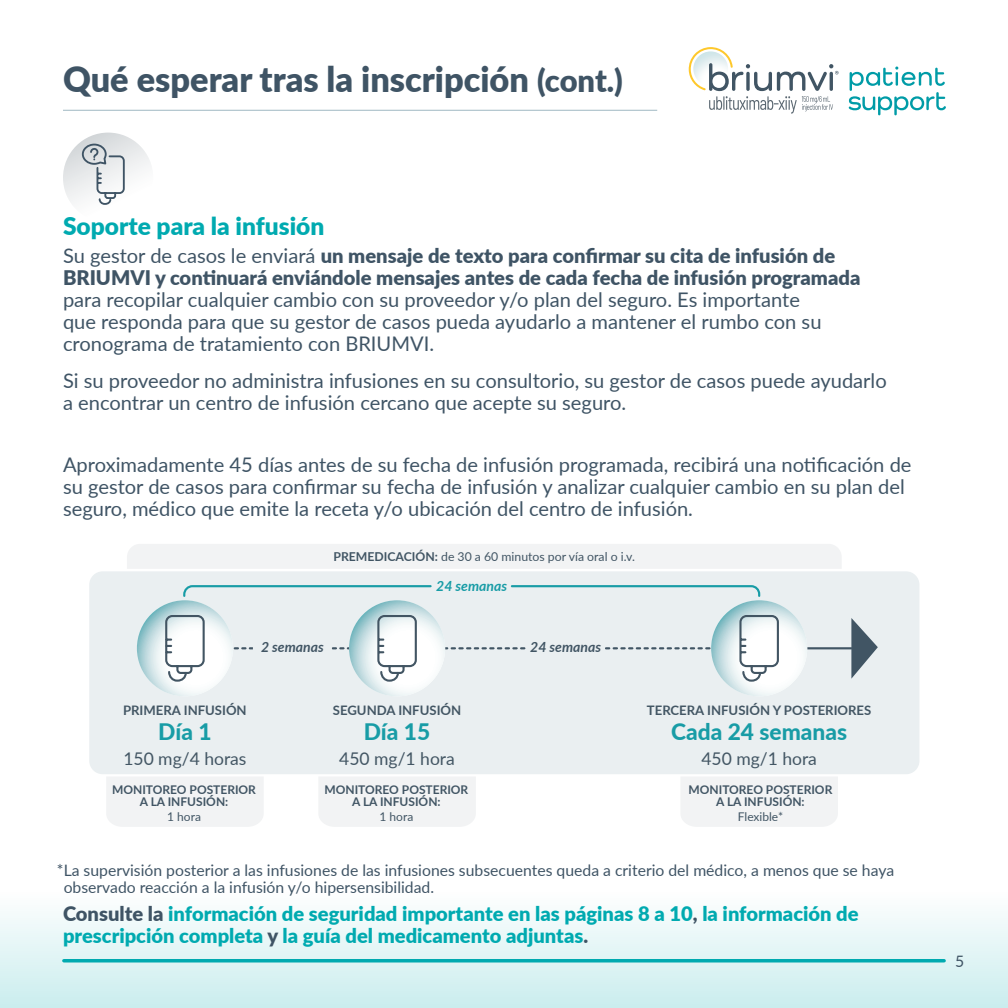
<style>
.page{position:relative;width:1008px;height:1008px;background:#fff}
.page>*{position:absolute;margin:0;border:0;box-sizing:border-box;transform-origin:0 0}
.Headlines{font:900 35px "Lato";color:#3f5465}
.Subheads{font:900 24.5px "Lato";color:#00aab0}
.t1{font:800 22.75px "Lato";color:#189ca6}
.Body_copy{font:20.12px/21.9px "Lato";color:#3f5465}
.t2{font:900 20.12px/21.9px "Lato";color:#00aab0}
.t3{font:17.5px "Lato";color:#435664}
.Body_copy-2{font:15.75px/17.5px "Lato";color:#3f5465}
.t4{font:italic 700 14px "Lato";color:#415564}
.t5{font:italic 700 14px "Lato";color:#189ca6}
.t6{font:700 13.12px "Lato";color:#435664}
.t7{font:12.25px "Lato";color:#415564}
.t8{font:700 12.08px/12.4px "Lato";color:#415564;text-align:center}
.t9{font:12.08px "Lato";color:#415564}
.s1{font-size:31.5px}
.s2{font-weight:900}
.s3{font-weight:700}
.s4{color:#3f5465}
</style>
<div class="page">
<div style="left:0;top:890px;width:1008px;height:118px;background:linear-gradient(to bottom,#fefefe,#c7eced)"></div>
<hr style="left:64px;top:959px;width:880px;height:3px;background:#00aab0">
<svg style="left:849px;top:67px;width:97px;height:48px"></svg>
<svg style="left:689px;top:47px;width:150px;height:67px"></svg>
<svg style="left:63px;top:133px;width:87px;height:72px"></svg>
<hr style="left:63px;top:110px;width:594px;height:1px;background:#9fb8c2">
<div style="left:106px;top:777px;width:157px;height:50px;background:#f2f3f4"></div>
<div style="left:127px;top:544px;width:714px;height:25px;background:#f2f3f4"></div>
<div style="left:89px;top:571px;width:830px;height:203px;background:#eaeff1;border-radius:13px"></div>
<svg style="left:510px;top:585px;width:251px;height:12px"></svg>
<svg style="left:183px;top:585px;width:249px;height:12px"></svg>
<hr style="left:759px;top:647px;width:93px;height:2px;background:#415564">
<svg style="left:851px;top:618px;width:27px;height:61px"></svg>
<svg style="left:137px;top:600px;width:96px;height:96px"></svg>
<div style="left:319px;top:777px;width:157px;height:50px;background:#f2f3f4"></div>
<div style="left:681px;top:777px;width:157px;height:50px;background:#f2f3f4"></div>
<svg style="left:349px;top:600px;width:96px;height:96px"></svg>
<svg style="left:711px;top:600px;width:96px;height:96px"></svg>
<svg style="left:739px;top:615px;width:40px;height:67px"></svg>
<svg style="left:165px;top:615px;width:566px;height:67px"></svg>
<p class="Headlines" style="left:63px;top:53px;width:561px">Qué esperar tras la inscripción <span class="s1">(cont.)</span></p>
<p class="Subheads" style="left:63px;top:208px;width:263px">Soporte para la infusión</p>
<p class="Body_copy" style="left:63px;top:244px;width:799px">Su gestor de casos le enviará <span class="s2">un mensaje de texto para confirmar su cita de infusión de BRIUMVI y continuará enviándole mensajes antes de cada fecha de infusión programada </span>para recopilar cualquier cambio con su proveedor y/o plan del seguro. Es importante<br>que responda para que su gestor de casos pueda ayudarlo a mantener el rumbo con su cronograma de tratamiento con BRIUMVI.</p>
<p class="Body_copy" style="left:63px;top:369px;width:825px">Si su proveedor no administra infusiones en su consultorio, su gestor de casos puede ayudarlo a encontrar un centro de infusión cercano que acepte su seguro.</p>
<p class="Body_copy" style="left:63px;top:453px;width:850px">Aproximadamente 45 días antes de su fecha de infusión programada, recibirá una notificación de su gestor de casos para confirmar su fecha de infusión y analizar cualquier cambio en su plan del seguro, médico que emite la receta y/o ubicación del centro de infusión.</p>
<p class="t7" style="left:333px;top:548px;width:303px"><span class="s3">PREMEDICACIÓN:</span> de 30 a 60 minutos por vía oral o i.v.</p>
<p class="t5" style="left:436px;top:575px;width:72px">24 semanas</p>
<p class="t4" style="left:261px;top:637px;width:64px">2 semanas</p>
<p class="t4" style="left:530px;top:637px;width:72px">24 semanas</p>
<p class="t6" style="left:123px;top:701px;width:125px">PRIMERA INFUSIÓN</p>
<p class="t1" style="left:158px;top:715px;width:55px">Día 1</p>
<p class="t3" style="left:123px;top:746px;width:125px">150 mg/4 horas</p>
<p class="t6" style="left:333px;top:701px;width:130px">SEGUNDA INFUSIÓN</p>
<p class="t1" style="left:364px;top:715px;width:68px">Día 15</p>
<p class="t3" style="left:339px;top:746px;width:117px">450 mg/1 hora</p>
<p class="t6" style="left:647px;top:701px;width:226px">TERCERA INFUSIÓN Y POSTERIORES</p>
<p class="t1" style="left:671px;top:715px;width:178px">Cada 24 semanas</p>
<p class="t3" style="left:701px;top:746px;width:117px">450 mg/1 hora</p>
<p class="t8" style="left:112px;top:783px;width:145px">MONITOREO POSTERIOR<br>A LA INFUSIÓN:</p>
<p class="t9" style="left:167px;top:808px;width:35px">1 hora</p>
<p class="t8" style="left:325px;top:783px;width:145px">MONITOREO POSTERIOR<br>A LA INFUSIÓN:</p>
<p class="t9" style="left:380px;top:808px;width:35px">1 hora</p>
<p class="t8" style="left:689px;top:783px;width:145px">MONITOREO POSTERIOR<br>A LA INFUSIÓN:</p>
<p class="t9" style="left:738px;top:808px;width:47px">Flexible*</p>
<p class="Body_copy-2" style="left:64px;top:861px;width:832px;text-indent:-7px">*La supervisión posterior a las infusiones de las infusiones subsecuentes queda a criterio del médico, a menos que se haya observado reacción a la infusión y/o hipersensibilidad.</p>
<p class="t2" style="left:63px;top:902px;width:797px"><span class="s4">Consulte la</span> información de seguridad importante en las páginas 8 a 10<span class="s4">,</span> la información de prescripción completa <span class="s4">y</span> la guía del medicamento adjuntas<span class="s4">.</span></p>
<p class="Body_copy-2" style="left:955px;top:952px;width:11px">5</p>
</div>
